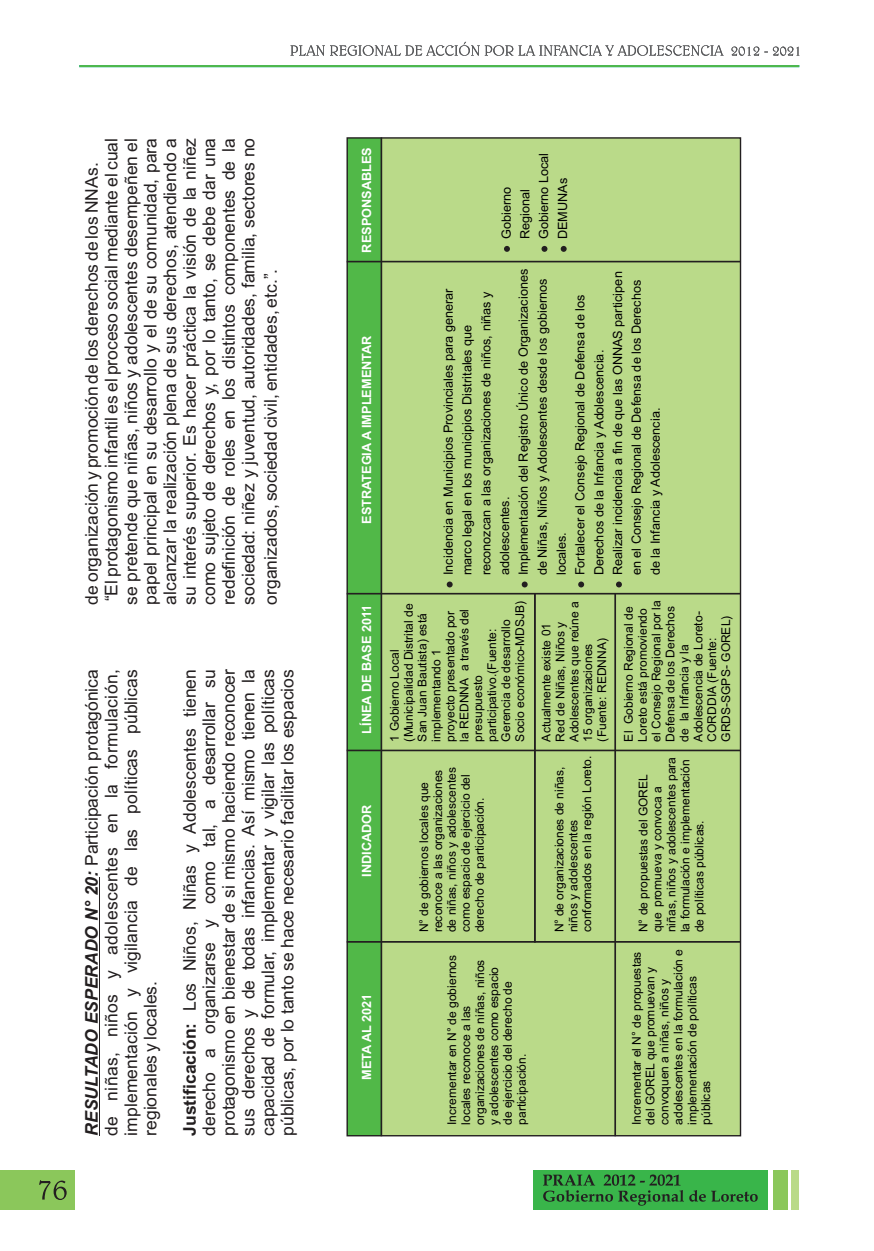
<style>
.page{position:relative;width:874px;height:1251px;background:#fff}
.page>*{position:absolute;margin:0;border:0;box-sizing:border-box;transform-origin:0 0}
.t1{font:17.5px/19.6px "Arial";color:#231f20;text-align:justify}
.t2{font:12.78px/18.7px "Arial";color:#000}
.t3{font:700 12.78px "Arial";color:#fff}
.t4{font:12.08px/13.8px "Arial";color:#000}
.s1{font-family:"Arial Unicode MS"}
.s2{font-weight:700;font-style:italic}
.s3{font-weight:700}
</style>
<div class="page">
<div style="left:532px;top:1169px;width:235px;height:40px;background:#39b54a"></div>
<div style="left:772px;top:1169px;width:15px;height:40px;background:#8bc75b"></div>
<div style="left:791px;top:1169px;width:7px;height:40px;background:#bada89"></div>
<svg style="left:543px;top:1174px;width:214px;height:31px"></svg>
<div style="left:0;top:1169px;width:75px;height:40px;background:#8bc75b"></div>
<svg style="left:39px;top:1180px;width:28px;height:19px"></svg>
<svg style="left:348px;top:139px;width:390px;height:995px;background:#afd482"></svg>
<hr style="left:99px;top:876px;width:1px;height:259px;background:#231f20">
<svg style="left:290px;top:42px;width:508px;height:14px"></svg>
<hr style="left:79px;top:65px;width:719px;height:2px;background:#51b848">
<p class="t1" style="left:83px;top:604px;width:468px;text-align:left;rotate:-90deg">de organización y promoción de los derechos de los NNAs. “El protagonismo infantil es el proceso social mediante el cual se pretende que niñas, niños y adolescentes desempeñen el papel principal en su desarrollo y el de su comunidad, para alcanzar la realización plena de sus derechos, atendiendo a su interés superior. Es hacer práctica la visión de la niñez como sujeto de derechos y, por lo tanto, se debe dar una redefinición de roles en los distintos componentes de la sociedad: niñez y juventud, autoridades, familia, sectores no</p>
<p class="t1" style="left:262px;top:604px;width:337px;rotate:-90deg">organizados, sociedad civil, entidades, etc.”<span class="s1">.</span></p>
<p class="t1" style="left:83px;top:1135px;width:468px;rotate:-90deg"><span class="s2">RESULTADO ESPERADO N° 20:</span> Participación protagónica de niñas, niños y adolescentes en la formulación, implementación y vigilancia de las políticas públicas regionales y locales.</p>
<p class="t1" style="left:181px;top:1135px;width:468px;rotate:-90deg"><span class="s3">Justificación:</span> Los Niños, Niñas y Adolescentes tienen derecho a organizarse y como tal, a desarrollar su protagonismo en bienestar de si mismo haciendo reconocer sus derechos y de todas infancias. Así mismo tienen la capacidad de formular, implementar y vigilar las políticas públicas, por lo tanto se hace necesario facilitar los espacios</p>
<p class="t3" style="left:362px;top:252px;width:106px;rotate:-90deg">RESPONSABLES</p>
<p class="t2" style="left:497px;top:239px;width:88px;rotate:-90deg">Gobierno<br>Regional<br>Gobierno Local<br>DEMUNAs</p>
<p class="t3" style="left:362px;top:523px;width:189px;rotate:-90deg">ESTRATEGIA A IMPLEMENTAR</p>
<p class="t3" style="left:362px;top:733px;width:130px;rotate:-90deg">LÍNEA DE BASE 2011</p>
<p class="t3" style="left:362px;top:876px;width:73px;rotate:-90deg">INDICADOR</p>
<p class="t3" style="left:362px;top:1079px;width:87px;rotate:-90deg">META AL 2021</p>
<p class="t2" style="left:440px;top:575px;width:308px;rotate:-90deg">Incidencia en Municipios Provinciales para generar marco legal en los municipios Distritales que reconozcan a las organizaciones de niños, niñas y adolescentes.<br>Implementación del Registro Único de Organizaciones de Niñas, Niños y Adolescentes desde los gobiernos locales.<br>Fortalecer el Consejo Regional de Defensa de los Derechos de la Infancia y Adolescencia.<br>Realizar incidencia a fin de que las ONNAS participen en el Consejo Regional de Defensa de los Derechos de la Infancia y Adolescencia.</p>
<p class="t4" style="left:388px;top:741px;width:142px;rotate:-90deg">1 Gobierno Local (Municipalidad Distrital de<br>San Juan Bautista) está implementando 1 proyecto presentado por la REDNNA a través del presupuesto participativo.(Fuente:<br>Gerencia de desarrollo<br>Socio económico-MDSJB)</p>
<p class="t4" style="left:540px;top:741px;width:141px;rotate:-90deg">Actualmente existe 01<br>Red de Niñas, Niños y<br>Adolescentes que reúne a<br>15 organizaciones (Fuente: REDNNA)</p>
<p class="t4" style="left:622px;top:741px;width:143px;rotate:-90deg">El Gobierno Regional de<br>Loreto está promoviendo el Consejo Regional por la<br>Defensa de los Derechos de la Infancia y la<br>Adolescencia de Loreto-<br>CORDDIA (Fuente:<br>GRDS-SGPS- GOREL)</p>
<p class="t4" style="left:553px;top:932px;width:178px;rotate:-90deg">N° de organizaciones de niñas, niños y adolescentes conformados en la región Loreto.</p>
<p class="t4" style="left:637px;top:932px;width:177px;rotate:-90deg">N° de propuestas del GOREL que promueva y convoca a niñas, niños y adolescentes para la formulación e implementación de políticas públicas.</p>
<p class="t4" style="left:417px;top:932px;width:166px;rotate:-90deg">N° de gobiernos locales que reconoce a las organizaciones de niñas, niños y adolescentes como espacio de ejercicio del derecho de participación.</p>
<p class="t4" style="left:446px;top:1124px;width:171px;rotate:-90deg">Incrementar en N° de gobiernos locales reconoce a las organizaciones de niñas, niños y adolescentes como espacio de ejercicio del derecho de participación.</p>
<p class="t4" style="left:630px;top:1124px;width:177px;rotate:-90deg">Incrementar el N° de propuestas del GOREL que promuevan y convoquen a niñas, niños y adolescentes en la formulación e implementación de políticas públicas</p>
</div>
